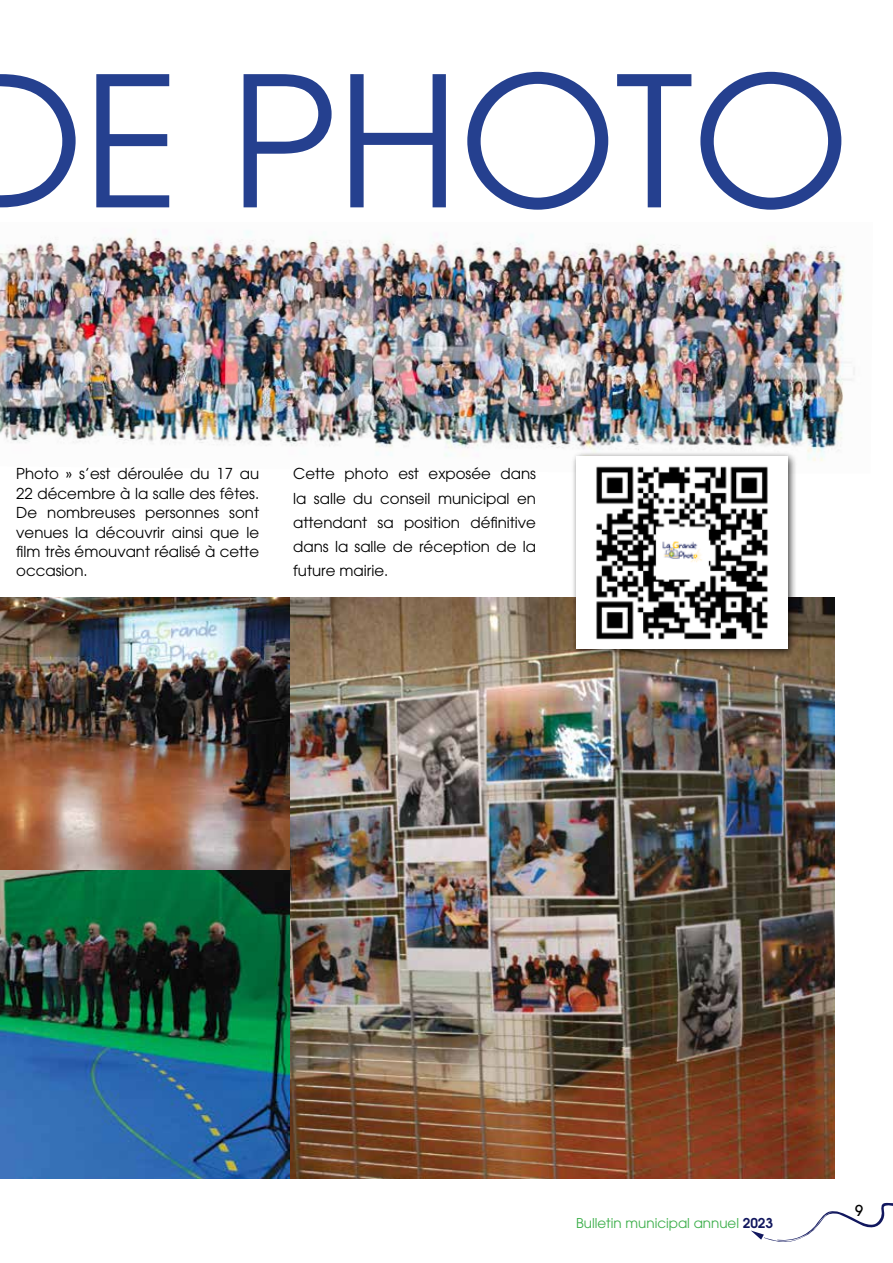
<style>
.page{position:relative;width:893px;height:1263px;background:#fff}
.page>*{position:absolute;margin:0;border:0;box-sizing:border-box;transform-origin:0 0}
.t1{font:180px "Avant Garde";color:#25408f}
.t2{font:15px/19.4px "Avant Garde";color:#000;text-align:justify}
.t3{font:500 15px "ITC Avant Garde Std";color:#000}
.t4{font:13.5px "Avant Garde";color:#3bae49}
.s1{font-weight:600;color:#11175e}
</style>
<div class="page">
<img style="left:0;top:230px;width:855px;height:231px">
<img style="left:290px;top:598px;width:544px;height:580px">
<img style="left:0;top:869px;width:290px;height:309px">
<img style="left:0;top:597px;width:290px;height:272px">
<div style="left:571px;top:451px;width:226px;height:208px;background:#000;opacity:.75"></div>
<img style="left:576px;top:456px;width:211px;height:192px">
<svg style="left:751px;top:1169px;width:142px;height:73px"></svg>
<h1 class="t1" style="left:-50px;top:33px;width:901px">DE PHOTO</h1>
<p class="t2" style="left:16px;top:464px;width:244px">Photo » s’est déroulée du 17 au 22 décembre à la salle des fêtes.<br>De nombreuses personnes sont venues la découvrir ainsi que le film très émouvant réalisé à cette occasion.</p>
<p class="t2" style="left:293px;top:462px;width:244px;line-height:24.2px">Cette photo est exposée dans la salle du conseil municipal en attendant sa position définitive dans la salle de réception de la future mairie.</p>
<p class="t4" style="left:576px;top:1215px;width:198px">Bulletin municipal annuel <span class="s1">2023</span></p>
<p class="t3" style="left:855px;top:1201px;width:10px">9</p>
</div>
